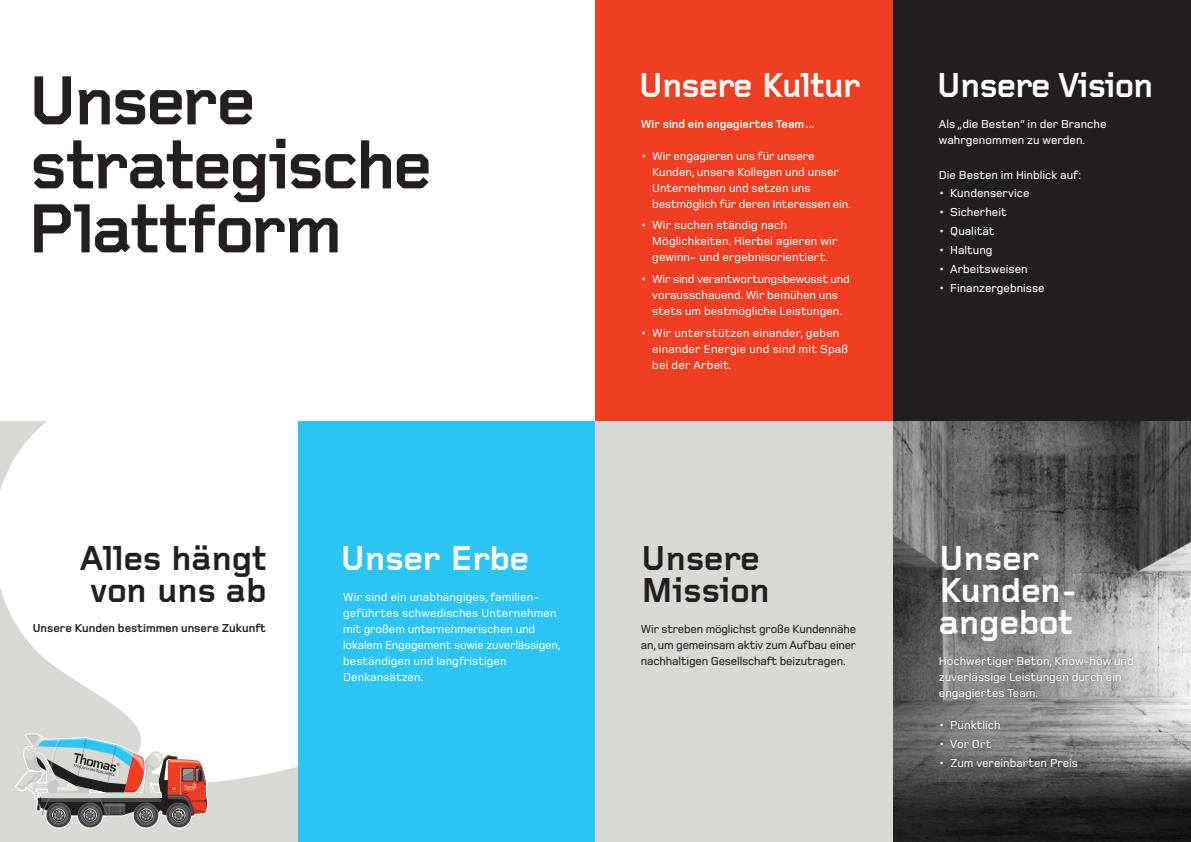
<style>
.page{position:relative;width:1191px;height:842px;background:#fff}
.page>*{position:absolute;margin:0;border:0;box-sizing:border-box;transform-origin:0 0}
.Kapitelrubrik_72_64p{font:700 72px/64px "Foundry Gridnik OT2";letter-spacing:-.045em;color:#231f20}
.t1{font:700 36px/32px "Foundry Gridnik OT2";letter-spacing:-.035em;color:#fff}
.t2{font:700 36px/32px "Foundry Gridnik OT2";letter-spacing:-.02em;color:#231f20}
.t3{font:500 12px/16px "Foundry Monoline OT3";color:#fff}
.t4{font:500 12px/16px "Foundry Monoline OT3";letter-spacing:-.015em;color:#231f20;text-align:justify}
.t5{font:700 12px "Foundry Monoline OT3";color:#231f20}
.t6{font:700 12px "Foundry Monoline OT3";color:#fff}
.t7{font:700 3.7px "Foundry Gridnik";color:#eaeae9}
</style>
<div class="page">
<div style="left:0;top:421px;width:298px;height:421px;background:#d8d8d4"></div>
<svg style="left:0;top:421px;width:298px;height:362px;background:#fafafa"></svg>
<svg style="left:2px;top:733px;width:207px;height:96px"></svg>
<div style="left:298px;top:421px;width:297px;height:421px;background:#2bc4f3"></div>
<div style="left:595px;top:0;width:298px;height:421px;background:#ef3e22"></div>
<div style="left:595px;top:421px;width:298px;height:421px;background:#d8d8d4"></div>
<div style="left:893px;top:0;width:298px;height:421px;background:#231f20"></div>
<img style="left:893px;top:421px;width:298px;height:421px">
<div style="left:937px;top:655px;width:197px;height:114px;background:#231f20;opacity:.5"></div>
<p class="Kapitelrubrik_72_64p" style="left:26px;top:68px;width:408px">Unsere strategische<br>Plattform</p>
<p class="t2" style="left:79px;top:541px;width:189px">Alles hängt von uns ab</p>
<p class="t5" style="left:33px;top:620px;width:235px">Unsere Kunden bestimmen unsere Zukunft</p>
<p class="t7" style="left:172px;top:787px;width:6px">15</p>
<p class="t1" style="left:340px;top:541px;width:191px">Unser Erbe</p>
<p class="t3" style="left:343px;top:588px;width:219px">Wir sind ein unabhängiges, familien&shy;geführtes schwedisches Unternehmen mit großem unternehmerischen und lokalem Engagement sowie zuverlässigen, beständigen und langfristigen Denkansätzen.</p>
<p class="t1" style="left:638px;top:68px;width:224px">Unsere Kultur</p>
<p class="t1" style="left:936px;top:68px;width:219px">Unsere Vision</p>
<p class="t6" style="left:641px;top:116px;width:175px">Wir sind ein engagiertes Team...</p>
<p class="t3" style="left:652px;top:147px;width:200px;text-indent:-11px">• Wir engagieren uns für unsere<br>Kunden, unsere Kollegen und unser<br>Unternehmen und setzen uns bestmöglich für deren Interessen ein.</p>
<p class="t3" style="left:652px;top:217px;width:187px;text-indent:-11px">• Wir suchen ständig nach<br>Möglichkeiten. Hierbei agieren wir gewinn- und ergebnisorientiert.</p>
<p class="t3" style="left:641px;top:270px;width:210px;text-align:center">• Wir sind verantwortungsbewusst und vorausschauend. Wir bemühen uns stets um bestmögliche Leistungen.</p>
<p class="t3" style="left:652px;top:324px;width:198px;text-indent:-11px">• Wir unterstützen einander, geben einander Energie und sind mit Spaß bei der Arbeit.</p>
<p class="t2" style="left:641px;top:541px;width:131px">Unsere<br>Mission</p>
<p class="t4" style="left:641px;top:620px;width:217px">Wir streben möglichst große Kundennähe an, um gemeinsam aktiv zum Aufbau einer nachhaltigen Gesellschaft beizutragen.</p>
<p class="t3" style="left:939px;top:115px;width:169px">Als „die Besten“ in der Branche wahrgenommen zu werden.</p>
<p class="t3" style="left:939px;top:166px;width:144px">Die Besten im Hinblick auf:</p>
<p class="t3" style="left:939px;top:185px;width:92px">• Kundenservice</p>
<p class="t3" style="left:939px;top:204px;width:69px">• Sicherheit</p>
<p class="t3" style="left:939px;top:222px;width:57px">• Qualität</p>
<p class="t3" style="left:939px;top:241px;width:55px">• Haltung</p>
<p class="t3" style="left:939px;top:260px;width:90px">• Arbeitsweisen</p>
<p class="t3" style="left:939px;top:279px;width:107px">• Finanzergebnisse</p>
<p class="t1" style="left:939px;top:541px;width:141px">Unser<br>Kunden&shy;angebot</p>
<p class="t3" style="left:939px;top:652px;width:196px">Hochwertiger Beton, Know-how und zuverlässige Leistungen durch ein engagiertes Team.</p>
<p class="t3" style="left:939px;top:716px;width:63px">• Pünktlich</p>
<p class="t3" style="left:939px;top:735px;width:54px">• Vor Ort</p>
<p class="t3" style="left:939px;top:754px;width:141px">• Zum vereinbarten Preis</p>
</div>
